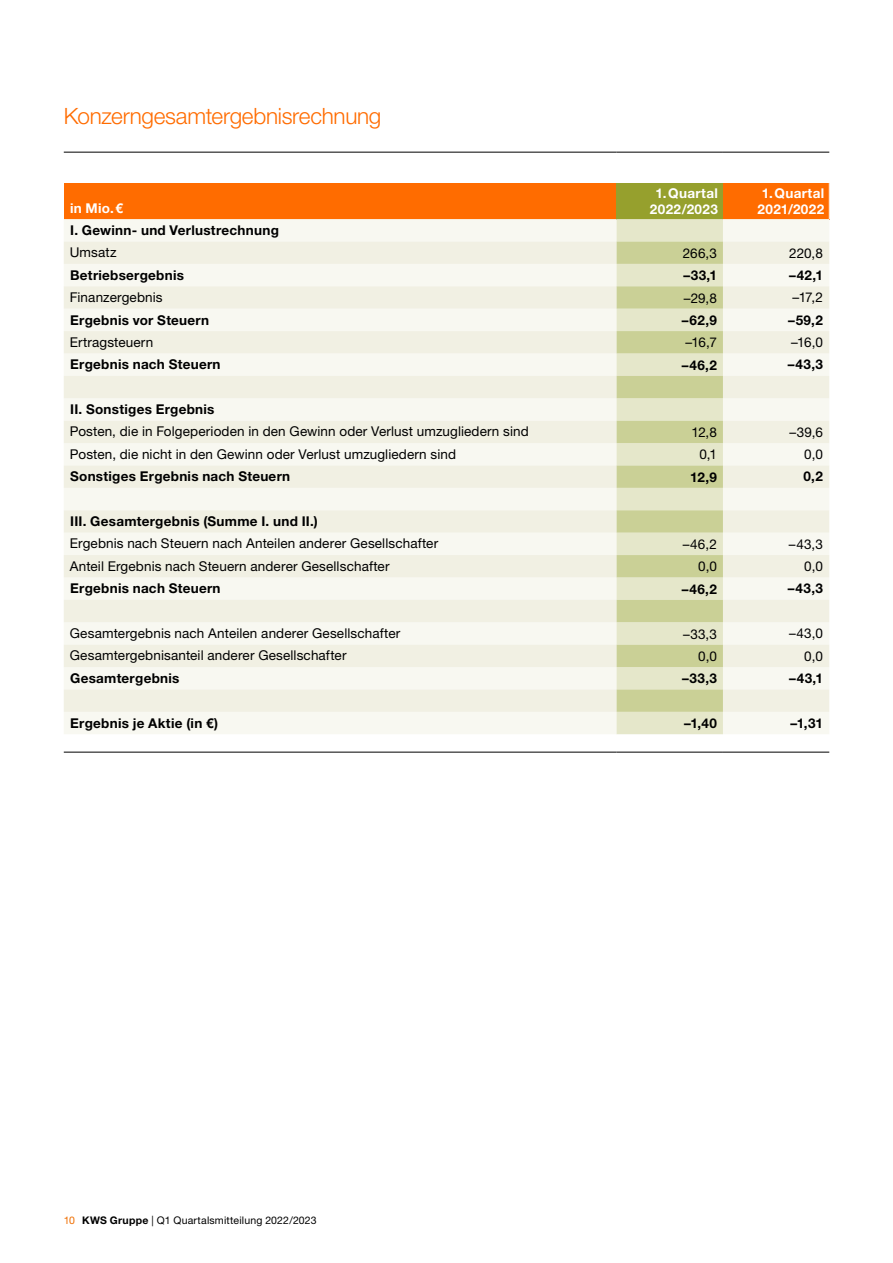
<style>
.page{position:relative;width:893px;height:1263px;background:#fff}
.page>*{position:absolute;margin:0;border:0;box-sizing:border-box;transform-origin:0 0}
.t1{font:300 22.5px "Helvetica Neue LT Std";letter-spacing:-.01em;color:#ff6c00}
.t2{font:13.5px "Helvetica Neue LT Std";letter-spacing:.01em;color:#000}
.t3{font:700 13.5px "Helvetica Neue LT Std";letter-spacing:.02em;color:#000}
.t4{font:700 13.5px/16.2px "Helvetica Neue LT Std";letter-spacing:.02em;color:#fff;text-align:center}
.t5{font:10.5px "Helvetica Neue LT Std";letter-spacing:.015em;color:#000}
.s1{color:#ef6e00}
.s2{font-weight:700}
</style>
<div class="page">
<div style="left:64px;top:183px;width:553px;height:36px;background:#ff6c00"></div>
<div style="left:617px;top:183px;width:106px;height:36px;background:#96a02d"></div>
<div style="left:723px;top:183px;width:106px;height:36px;background:#ff6c00"></div>
<div style="left:64px;top:219px;width:765px;height:515px;background:#f8f8f1"></div>
<div style="left:617px;top:219px;width:106px;height:515px;background:#e5e7ca"></div>
<svg style="left:64px;top:241px;width:765px;height:471px;fill:#f1f0e4"></svg>
<svg style="left:617px;top:241px;width:106px;height:471px;background:#d7dbaf"></svg>
<hr style="left:64px;top:152px;width:553px;height:1px;background:#000">
<hr style="left:617px;top:152px;width:106px;height:1px;background:#000">
<hr style="left:723px;top:152px;width:106px;height:1px;background:#000">
<hr style="left:64px;top:752px;width:553px;height:1px;background:#000">
<hr style="left:617px;top:752px;width:106px;height:1px;background:#000">
<hr style="left:723px;top:752px;width:106px;height:1px;background:#000">
<h1 class="t1" style="left:64px;top:103px;width:319px">Konzerngesamtergebnisrechnung</h1>
<p class="t4" style="left:70px;top:199px;width:54px">in Mio.€</p>
<p class="t4" style="left:650px;top:185px;width:69px">1.Quartal<br>2022/2023</p>
<p class="t4" style="left:758px;top:185px;width:68px">1.Quartal<br>2021/2022</p>
<p class="t3" style="left:70px;top:222px;width:210px">I. Gewinn- und Verlustrechnung</p>
<p class="t2" style="left:70px;top:244px;width:48px">Umsatz</p>
<p class="t2" style="left:683px;top:245px;width:36px">266,3</p>
<p class="t2" style="left:789px;top:245px;width:35px">220,8</p>
<p class="t3" style="left:70px;top:267px;width:115px">Betriebsergebnis</p>
<p class="t3" style="left:683px;top:267px;width:35px">–33,1</p>
<p class="t3" style="left:789px;top:267px;width:35px">–42,1</p>
<p class="t2" style="left:70px;top:289px;width:94px">Finanzergebnis</p>
<p class="t2" style="left:684px;top:290px;width:35px">–29,8</p>
<p class="t2" style="left:792px;top:289px;width:32px">–17,2</p>
<p class="t3" style="left:70px;top:311px;width:140px">Ergebnis vor Steuern</p>
<p class="t3" style="left:682px;top:312px;width:36px">–62,9</p>
<p class="t3" style="left:788px;top:311px;width:36px">–59,2</p>
<p class="t2" style="left:70px;top:334px;width:85px">Ertragsteuern</p>
<p class="t2" style="left:685px;top:335px;width:33px">–16,7</p>
<p class="t2" style="left:791px;top:334px;width:33px">–16,0</p>
<p class="t3" style="left:70px;top:356px;width:152px">Ergebnis nach Steuern</p>
<p class="t3" style="left:682px;top:357px;width:37px">–46,2</p>
<p class="t3" style="left:788px;top:356px;width:36px">–43,3</p>
<p class="t3" style="left:70px;top:401px;width:146px">II. Sonstiges Ergebnis</p>
<p class="t2" style="left:70px;top:423px;width:460px">Posten, die in Folgeperioden in den Gewinn oder Verlust umzugliedern sind</p>
<p class="t2" style="left:691px;top:424px;width:27px">12,8</p>
<p class="t2" style="left:789px;top:424px;width:35px">–39,6</p>
<p class="t2" style="left:70px;top:446px;width:388px">Posten, die nicht in den Gewinn oder Verlust umzugliedern sind</p>
<p class="t2" style="left:699px;top:447px;width:19px">0,1</p>
<p class="t2" style="left:804px;top:446px;width:20px">0,0</p>
<p class="t3" style="left:70px;top:468px;width:222px">Sonstiges Ergebnis nach Steuern</p>
<p class="t3" style="left:690px;top:469px;width:28px">12,9</p>
<p class="t3" style="left:803px;top:468px;width:21px">0,2</p>
<p class="t3" style="left:70px;top:513px;width:249px">III. Gesamtergebnis (Summe I. und II.)</p>
<p class="t2" style="left:70px;top:535px;width:370px">Ergebnis nach Steuern nach Anteilen anderer Gesellschafter</p>
<p class="t2" style="left:683px;top:536px;width:36px">–46,2</p>
<p class="t2" style="left:789px;top:536px;width:36px">–43,3</p>
<p class="t2" style="left:70px;top:558px;width:321px">Anteil Ergebnis nach Steuern anderer Gesellschafter</p>
<p class="t2" style="left:698px;top:559px;width:20px">0,0</p>
<p class="t2" style="left:804px;top:558px;width:20px">0,0</p>
<p class="t3" style="left:70px;top:580px;width:152px">Ergebnis nach Steuern</p>
<p class="t3" style="left:682px;top:581px;width:37px">–46,2</p>
<p class="t3" style="left:788px;top:580px;width:36px">–43,3</p>
<p class="t2" style="left:70px;top:625px;width:332px">Gesamtergebnis nach Anteilen anderer Gesellschafter</p>
<p class="t2" style="left:683px;top:626px;width:35px">–33,3</p>
<p class="t2" style="left:789px;top:625px;width:35px">–43,0</p>
<p class="t2" style="left:70px;top:647px;width:278px">Gesamtergebnisanteil anderer Gesellschafter</p>
<p class="t2" style="left:698px;top:648px;width:20px">0,0</p>
<p class="t2" style="left:804px;top:648px;width:20px">0,0</p>
<p class="t3" style="left:70px;top:670px;width:111px">Gesamtergebnis</p>
<p class="t3" style="left:682px;top:670px;width:36px">–33,3</p>
<p class="t3" style="left:789px;top:670px;width:35px">–43,1</p>
<p class="t3" style="left:70px;top:715px;width:150px">Ergebnis je Aktie (in €)</p>
<p class="t3" style="left:684px;top:715px;width:34px">–1,40</p>
<p class="t3" style="left:790px;top:715px;width:34px">–1,31</p>
<p class="t5" style="left:64px;top:1214px;width:254px"><span class="s1">10</span> <span class="s2">KWS Gruppe</span> | Q1 Quartalsmitteilung 2022/2023</p>
</div>
